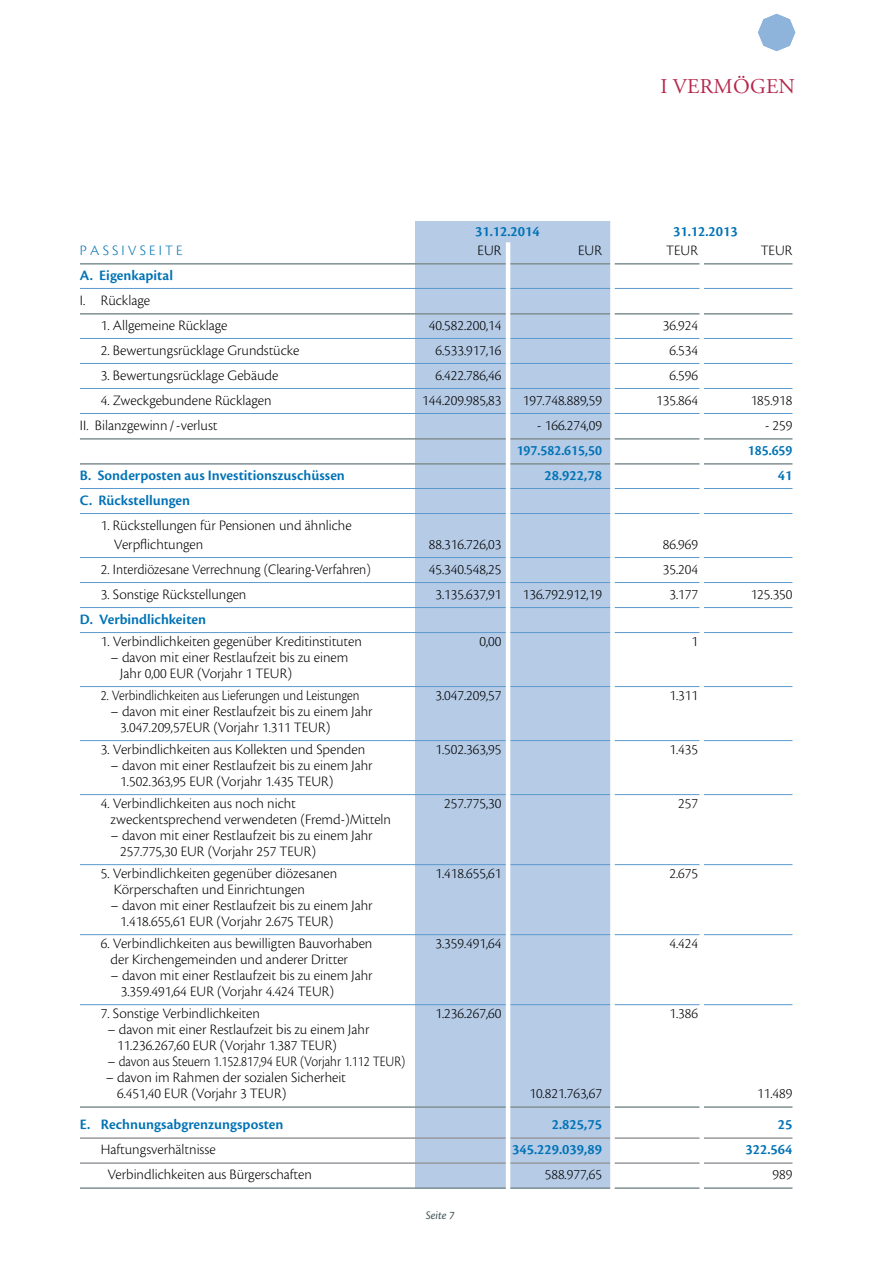
<style>
.page{position:relative;width:893px;height:1263px;background:#fff}
.page>*{position:absolute;margin:0;border:0;box-sizing:border-box;transform-origin:0 0}
.t1{font:21px "Adobe Garamond Pro";letter-spacing:.015em;color:#b7274c}
.t2{font:300 15px/16px "Cronos Pro";color:#000}
.t3{font:600 15px "Cronos Pro";color:#0072b5}
.t4{font:300 15px "Cronos Pro";color:#000;scale:.9 1}
.t5{font:600 15px "Cronos Pro";color:#0072b5;scale:.95 1}
.t6{font:300 15px "Cronos Pro";color:#0072b5}
.t7{font:italic 12px "Cronos Pro";color:#3e5052}
</style>
<div class="page">
<div style="left:415px;top:221px;width:197px;height:968px;background:#b5cbe6"></div>
<hr style="left:80px;top:263px;width:712px;height:2px;background:#809092">
<hr style="left:80px;top:288px;width:712px;height:1px;background:#5c9acd">
<hr style="left:80px;top:313px;width:712px;height:2px;background:#809092">
<hr style="left:80px;top:338px;width:712px;height:1px;background:#5c9acd">
<hr style="left:80px;top:363px;width:712px;height:1px;background:#5c9acd">
<hr style="left:80px;top:388px;width:712px;height:1px;background:#5c9acd">
<hr style="left:80px;top:413px;width:712px;height:1px;background:#5c9acd">
<hr style="left:80px;top:438px;width:712px;height:2px;background:#809092">
<hr style="left:80px;top:463px;width:712px;height:2px;background:#809092">
<hr style="left:80px;top:488px;width:712px;height:1px;background:#5c9acd">
<hr style="left:80px;top:513px;width:712px;height:1px;background:#5c9acd">
<hr style="left:80px;top:557px;width:712px;height:1px;background:#5c9acd">
<hr style="left:80px;top:582px;width:712px;height:1px;background:#5c9acd">
<hr style="left:80px;top:607px;width:712px;height:1px;background:#5c9acd">
<hr style="left:80px;top:632px;width:712px;height:1px;background:#5c9acd">
<hr style="left:80px;top:686px;width:712px;height:1px;background:#5c9acd">
<hr style="left:80px;top:740px;width:712px;height:1px;background:#5c9acd">
<hr style="left:80px;top:794px;width:712px;height:1px;background:#5c9acd">
<hr style="left:80px;top:864px;width:712px;height:1px;background:#5c9acd">
<hr style="left:80px;top:934px;width:712px;height:1px;background:#5c9acd">
<hr style="left:80px;top:1004px;width:712px;height:1px;background:#5c9acd">
<hr style="left:80px;top:1106px;width:712px;height:2px;background:#809092">
<hr style="left:80px;top:1137px;width:712px;height:2px;background:#97999c">
<hr style="left:80px;top:1162px;width:712px;height:2px;background:#97999c">
<hr style="left:80px;top:1187px;width:712px;height:2px;background:#809092">
<hr style="left:506px;top:242px;width:4px;height:1021px;background:#fff">
<div style="left:610px;top:214px;width:5px;height:1048px;background:#fff"></div>
<div style="left:699px;top:256px;width:5px;height:1006px;background:#fff"></div>
<svg style="left:758px;top:14px;width:37px;height:37px"></svg>
<h1 class="t1" style="left:660px;top:73px;width:135px">I VERMÖGEN</h1>
<p class="t3" style="left:475px;top:222px;width:66px">31.12.2014</p>
<p class="t3" style="left:673px;top:222px;width:66px">31.12.2013</p>
<p class="t6" style="left:80px;top:241px;width:104px">P A S S I V S E I T E</p>
<p class="t2" style="left:478px;top:242px;width:25px">EUR</p>
<p class="t2" style="left:578px;top:242px;width:25px">EUR</p>
<p class="t2" style="left:666px;top:242px;width:33px">TEUR</p>
<p class="t2" style="left:761px;top:242px;width:33px">TEUR</p>
<p class="t3" style="left:80px;top:266px;width:95px">A. Eigenkapital</p>
<p class="t2" style="left:80px;top:292px;width:72px">I. Rücklage</p>
<p class="t2" style="left:101px;top:317px;width:128px">1. Allgemeine Rücklage</p>
<p class="t2" style="left:429px;top:317px;width:74px">40.582.200,14</p>
<p class="t2" style="left:663px;top:317px;width:37px">36.924</p>
<p class="t2" style="left:101px;top:342px;width:200px">2. Bewertungsrücklage Grundstücke</p>
<p class="t2" style="left:435px;top:342px;width:67px">6.533.917,16</p>
<p class="t2" style="left:669px;top:342px;width:30px">6.534</p>
<p class="t2" style="left:101px;top:367px;width:179px">3. Bewertungsrücklage Gebäude</p>
<p class="t2" style="left:435px;top:367px;width:67px">6.422.786,46</p>
<p class="t2" style="left:669px;top:367px;width:30px">6.596</p>
<p class="t2" style="left:101px;top:392px;width:172px">4. Zweckgebundene Rücklagen</p>
<p class="t2" style="left:422px;top:392px;width:81px">144.209.985,83</p>
<p class="t2" style="left:523px;top:392px;width:81px">197.748.889,59</p>
<p class="t2" style="left:656px;top:392px;width:43px">135.864</p>
<p class="t2" style="left:751px;top:392px;width:43px">185.918</p>
<p class="t2" style="left:80px;top:417px;width:139px">II. Bilanzgewinn /-verlust</p>
<p class="t2" style="left:537px;top:417px;width:66px">- 166.274,09</p>
<p class="t2" style="left:765px;top:417px;width:29px">- 259</p>
<p class="t5" style="left:517px;top:441px;width:91px">197.582.615,50</p>
<p class="t5" style="left:748px;top:441px;width:48px">185.659</p>
<p class="t3" style="left:80px;top:466px;width:267px">B. Sonderposten aus Investitionszuschüssen</p>
<p class="t3" style="left:545px;top:466px;width:59px">28.922,78</p>
<p class="t3" style="left:778px;top:466px;width:16px">41</p>
<p class="t3" style="left:80px;top:491px;width:112px">C. Rückstellungen</p>
<p class="t2" style="left:114px;top:515px;width:239px;line-height:19px;text-indent:-13px">1. Rückstellungen für Pensionen und ähnliche<br>Verpflichtungen</p>
<p class="t2" style="left:429px;top:536px;width:74px">88.316.726,03</p>
<p class="t2" style="left:663px;top:536px;width:37px">86.969</p>
<p class="t2" style="left:101px;top:561px;width:271px">2. Interdiözesane Verrechnung (Clearing-Verfahren)</p>
<p class="t2" style="left:429px;top:561px;width:74px">45.340.548,25</p>
<p class="t2" style="left:663px;top:561px;width:37px">35.204</p>
<p class="t2" style="left:101px;top:586px;width:147px">3. Sonstige Rückstellungen</p>
<p class="t2" style="left:435px;top:586px;width:67px">3.135.637,91</p>
<p class="t2" style="left:523px;top:586px;width:81px">136.792.912,19</p>
<p class="t2" style="left:669px;top:586px;width:30px">3.177</p>
<p class="t2" style="left:751px;top:586px;width:43px">125.350</p>
<p class="t3" style="left:80px;top:610px;width:128px">D. Verbindlichkeiten</p>
<p class="t2" style="left:101px;top:633px;width:262px">1. Verbindlichkeiten gegenüber Kreditinstituten</p>
<p class="t2" style="left:479px;top:633px;width:23px">0,00</p>
<p class="t2" style="left:691px;top:633px;width:8px">1</p>
<p class="t2" style="left:120px;top:649px;width:229px;text-indent:-10px">– davon mit einer Restlaufzeit bis zu einem<br>Jahr 0,00 EUR (Vorjahr 1 TEUR)</p>
<p class="t4" style="left:101px;top:686px;width:289px">2. Verbindlichkeiten aus Lieferungen und Leistungen</p>
<p class="t2" style="left:435px;top:687px;width:67px">3.047.209,57</p>
<p class="t2" style="left:669px;top:687px;width:30px">1.311</p>
<p class="t2" style="left:120px;top:703px;width:254px;text-indent:-10px">– davon mit einer Restlaufzeit bis zu einem Jahr<br>3.047.209,57EUR (Vorjahr 1.311 TEUR)</p>
<p class="t2" style="left:101px;top:741px;width:266px">3. Verbindlichkeiten aus Kollekten und Spenden</p>
<p class="t2" style="left:435px;top:741px;width:67px">1.502.363,95</p>
<p class="t2" style="left:669px;top:741px;width:30px">1.435</p>
<p class="t2" style="left:120px;top:757px;width:254px;text-indent:-10px">– davon mit einer Restlaufzeit bis zu einem Jahr<br>1.502.363,95 EUR (Vorjahr 1.435 TEUR)</p>
<p class="t2" style="left:101px;top:795px;width:196px">4. Verbindlichkeiten aus noch nicht</p>
<p class="t2" style="left:444px;top:795px;width:59px">257.775,30</p>
<p class="t2" style="left:678px;top:795px;width:21px">257</p>
<p class="t2" style="left:111px;top:811px;width:282px">zweckentsprechend verwendeten (Fremd-)Mitteln</p>
<p class="t2" style="left:120px;top:827px;width:254px;text-indent:-10px">– davon mit einer Restlaufzeit bis zu einem Jahr<br>257.775,30 EUR (Vorjahr 257 TEUR)</p>
<p class="t2" style="left:101px;top:865px;width:238px">5. Verbindlichkeiten gegenüber diözesanen</p>
<p class="t2" style="left:435px;top:865px;width:67px">1.418.655,61</p>
<p class="t2" style="left:669px;top:865px;width:30px">2.675</p>
<p class="t2" style="left:114px;top:881px;width:192px">Körperschaften und Einrichtungen</p>
<p class="t2" style="left:120px;top:897px;width:254px;text-indent:-10px">– davon mit einer Restlaufzeit bis zu einem Jahr<br>1.418.655,61 EUR (Vorjahr 2.675 TEUR)</p>
<p class="t2" style="left:101px;top:935px;width:273px">6. Verbindlichkeiten aus bewilligten Bauvorhaben</p>
<p class="t2" style="left:435px;top:935px;width:67px">3.359.491,64</p>
<p class="t2" style="left:669px;top:935px;width:30px">4.424</p>
<p class="t2" style="left:111px;top:951px;width:239px">der Kirchengemeinden und anderer Dritter</p>
<p class="t2" style="left:121px;top:967px;width:253px;text-indent:-10px">– davon mit einer Restlaufzeit bis zu einem Jahr<br>3.359.491,64 EUR (Vorjahr 4.424 TEUR)</p>
<p class="t2" style="left:101px;top:1005px;width:160px">7. Sonstige Verbindlichkeiten</p>
<p class="t2" style="left:435px;top:1005px;width:67px">1.236.267,60</p>
<p class="t2" style="left:669px;top:1005px;width:30px">1.386</p>
<p class="t2" style="left:117px;top:1021px;width:254px;text-indent:-10px">– davon mit einer Restlaufzeit bis zu einem Jahr<br>11.236.267,60 EUR (Vorjahr 1.387 TEUR)</p>
<p class="t2" style="left:107px;top:1053px;width:299px">– davon aus Steuern 1.152.817,94 EUR (Vorjahr 1.112 TEUR)</p>
<p class="t2" style="left:117px;top:1069px;width:230px;text-indent:-11px">– davon im Rahmen der sozialen Sicherheit<br>6.451,40 EUR (Vorjahr 3 TEUR)</p>
<p class="t2" style="left:529px;top:1085px;width:74px">10.821.763,67</p>
<p class="t2" style="left:757px;top:1085px;width:37px">11.489</p>
<p class="t3" style="left:80px;top:1115px;width:205px">E. Rechnungsabgrenzungsposten</p>
<p class="t3" style="left:552px;top:1115px;width:52px">2.825,75</p>
<p class="t3" style="left:778px;top:1115px;width:16px">25</p>
<p class="t2" style="left:101px;top:1141px;width:116px">Haftungsverhältnisse</p>
<p class="t3" style="left:512px;top:1140px;width:91px">345.229.039,89</p>
<p class="t3" style="left:745px;top:1140px;width:48px">322.564</p>
<p class="t2" style="left:107px;top:1166px;width:206px">Verbindlichkeiten aus Bürgerschaften</p>
<p class="t2" style="left:545px;top:1166px;width:59px">588.977,65</p>
<p class="t2" style="left:773px;top:1166px;width:21px">989</p>
<p class="t7" style="left:426px;top:1208px;width:30px">Seite 7</p>
</div>
